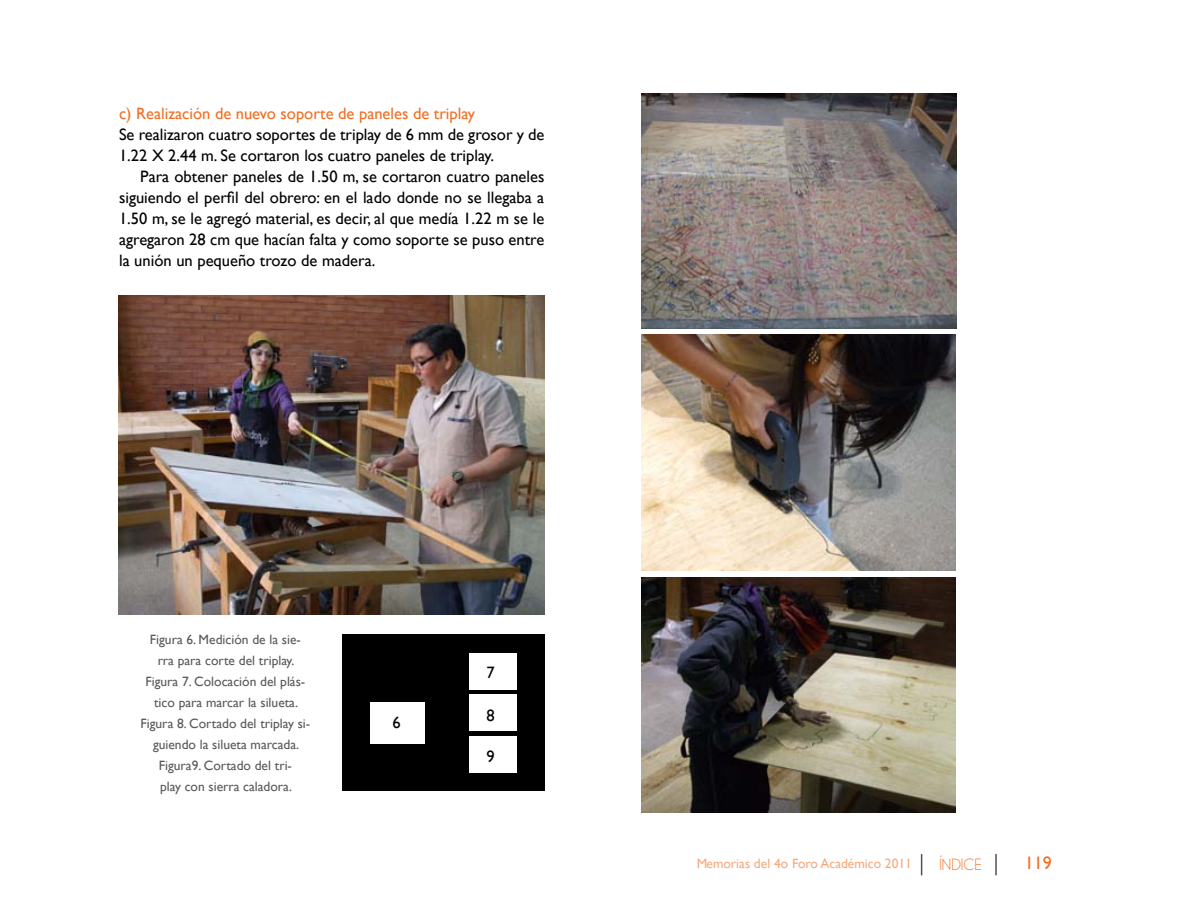
<style>
.page{position:relative;width:1188px;height:918px;background:#fff}
.page>*{position:absolute;margin:0;border:0;box-sizing:border-box;transform-origin:0 0}
.t1{font:18px "Gill Sans";color:#f06f22}
.t2{font:16.5px/21px "Gill Sans";color:#000}
.t3{font:16.5px "Gill Sans";color:#f06f22}
.t4{font:16.5px "Champagne&Limousines";color:#f06f22}
.t5{font:13.5px/21px "Gill Sans";color:#58595b;text-align:center}
.t6{font:13.5px "Gill Sans";color:#f06f22}
</style>
<div class="page">
<hr style="left:995px;top:854px;width:2px;height:21px;background:#575146">
<svg style="left:921px;top:854px;width:1px;height:21px"></svg>
<img style="left:119px;top:295px;width:426px;height:320px">
<img style="left:641px;top:94px;width:315px;height:235px">
<img style="left:642px;top:335px;width:314px;height:235px">
<img style="left:641px;top:577px;width:315px;height:236px">
<div style="left:342px;top:634px;width:202px;height:157px;background:#000"></div>
<div style="left:370px;top:702px;width:54px;height:42px;background:#fff"></div>
<div style="left:469px;top:653px;width:47px;height:37px;background:#fff"></div>
<div style="left:469px;top:694px;width:47px;height:37px;background:#fff"></div>
<div style="left:469px;top:736px;width:47px;height:37px;background:#fff"></div>
<p class="t3" style="left:119px;top:104px;width:357px">c) Realización de nuevo soporte de paneles de triplay</p>
<p class="t2" style="left:119px;top:124px;width:427px">Se realizaron cuatro soportes de triplay de 6 mm de grosor y de<br>1.22 X 2.44 m. Se cortaron los cuatro paneles de triplay.</p>
<p class="t2" style="left:119px;top:166px;width:427px;text-align:justify;text-indent:21px">Para obtener paneles de 1.50 m, se cortaron cuatro paneles siguiendo el perfil del obrero: en el lado donde no se llegaba a 1.50 m, se le agregó material, es decir, al que medía 1.22 m se le agregaron 28 cm que hacían falta y como soporte se puso entre la unión un pequeño trozo de madera.</p>
<p class="t5" style="left:141px;top:629px;width:171px">Figura 6. Medición de la sie&shy;rra para corte del triplay.<br>Figura 7. Colocación del plás&shy;tico para marcar la silueta.<br>Figura 8. Cortado del triplay si&shy;guiendo la silueta marcada.<br>Figura9. Cortado del tri-<br>play con sierra caladora.</p>
<p class="t2" style="left:392px;top:712px;width:10px">6</p>
<p class="t2" style="left:486px;top:662px;width:10px">7</p>
<p class="t2" style="left:486px;top:705px;width:10px">8</p>
<p class="t2" style="left:486px;top:746px;width:10px">9</p>
<p class="t6" style="left:696px;top:856px;width:217px">Memorias del 4o Foro Académico 2011</p>
<p class="t4" style="left:939px;top:855px;width:44px">ÍNDICE</p>
<p class="t1" style="left:1025px;top:853px;width:28px">119</p>
</div>
